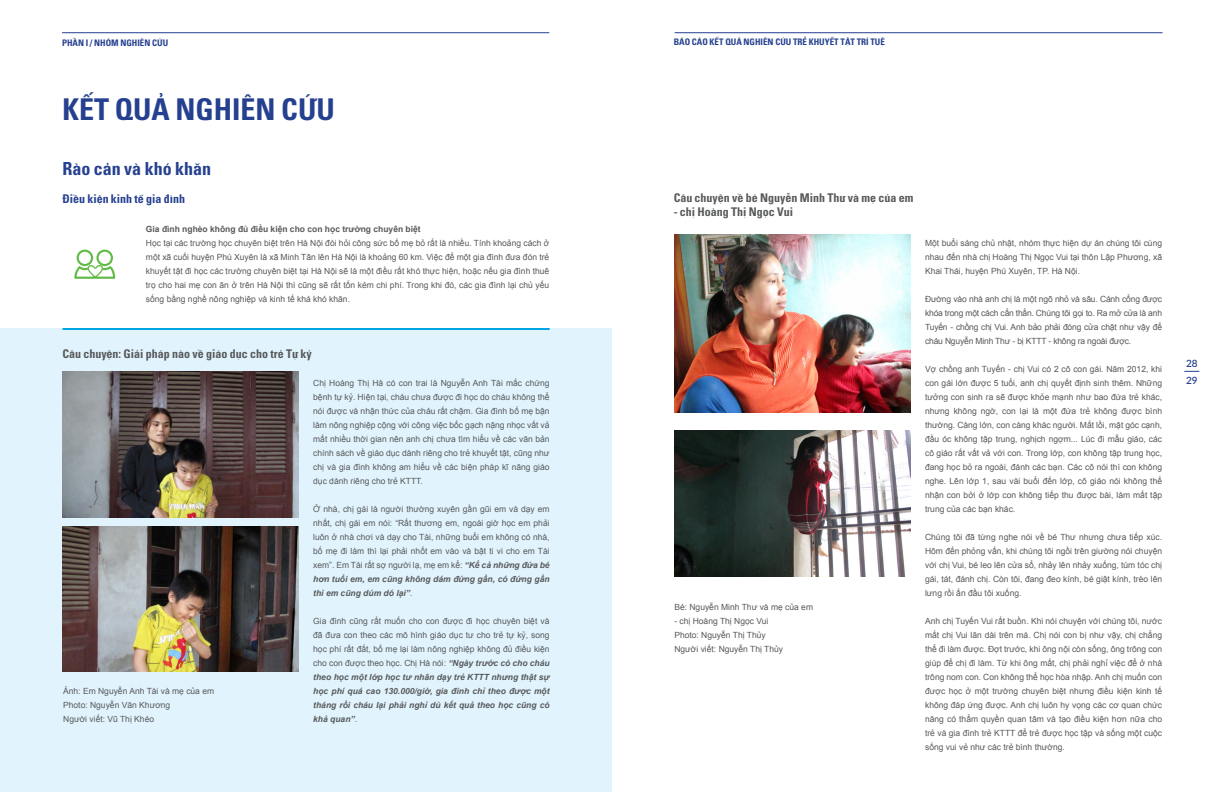
<style>
.page{position:relative;width:1224px;height:792px;background:#fff}
.page>*{position:absolute;margin:0;border:0;box-sizing:border-box;transform-origin:0 0}
.t1{font:700 30px "Iris Univers Condensed";color:#25408f}
.t2{font:700 18px "Iris Univers Condensed";color:#25408f}
.t3{font:700 12px "Iris Univers Condensed";color:#58595b}
.t4{font:700 12px "Iris Univers Condensed";color:#25408f}
.t5{font:600 10px "Lato";color:#25408f}
.t6{font:700 9px "Iris Univers Condensed";color:#25408f}
.t7{font:8.5px/14px "Arial";color:#58595b;text-align:justify}
.t8{font:700 8.5px "Arial";color:#58595b}
.s1{font-weight:700;font-style:italic}
</style>
<div class="page">
<div style="left:0;top:328px;width:612px;height:464px;background:#e1f4fd"></div>
<hr style="left:675px;top:32px;width:488px;height:1px;background:#25408f">
<hr style="left:62px;top:32px;width:487px;height:1px;background:#25408f">
<svg style="left:1184px;top:371px;width:15px;height:1px"></svg>
<img style="left:63px;top:372px;width:236px;height:145px">
<img style="left:674px;top:431px;width:237px;height:145px">
<img style="left:62px;top:526px;width:237px;height:146px">
<img style="left:674px;top:235px;width:237px;height:177px">
<svg style="left:74px;top:250px;width:41px;height:29px"></svg>
<hr style="left:63px;top:328px;width:487px;height:2px;background:#00a4e3">
<p class="t6" style="left:62px;top:37px;width:108px">PHẦN I / NHÓM NGHIÊN CỨU</p>
<p class="t6" style="left:674px;top:36px;width:213px">BÁO CÁO KẾT QUẢ NGHIÊN CỨU TRẺ KHUYẾT TẬT TRÍ TUỆ</p>
<h1 class="t1" style="left:62px;top:90px;width:274px">KẾT QUẢ NGHIÊN CỨU</h1>
<h2 class="t2" style="left:62px;top:157px;width:150px">Rào cản và khó khăn</h2>
<h3 class="t4" style="left:62px;top:191px;width:124px">Điều kiện kinh tế gia đình</h3>
<p class="t8" style="left:146px;top:223px;width:276px">Gia đình nghèo không đủ điều kiện cho con học trường chuyên biệt</p>
<p class="t7" style="left:146px;top:236px;width:405px">Học tại các trường học chuyên biệt trên Hà Nội đòi hỏi công sức bố mẹ bỏ rất là nhiều. Tính khoảng cách ở một xã cuối huyện Phú Xuyên là xã Minh Tân lên Hà Nội là khoảng 60 km. Việc để một gia đình đưa đón trẻ khuyết tật đi học các trường chuyên biệt tại Hà Nội sẽ là một điều rất khó thực hiện, hoặc nếu gia đình thuê trọ cho hai mẹ con ăn ở trên Hà Nội thì cũng sẽ rất tốn kém chi phí. Trong khi đó, các gia đình lại chủ yếu sống bằng nghề nông nghiệp và kinh tế khá khó khăn.</p>
<h3 class="t3" style="left:62px;top:346px;width:251px">Câu chuyện: Giải pháp nào về giáo dục cho trẻ Tự kỷ</h3>
<p class="t7" style="left:63px;top:684px;width:153px;text-align:left">Ảnh: Em Nguyễn Anh Tài và mẹ của em<br>Photo: Nguyễn Văn Khương<br>Người viết: Vũ Thị Khéo</p>
<p class="t7" style="left:313px;top:376px;width:238px">Chị Hoàng Thị Hà có con trai là Nguyễn Anh Tài mắc chứng bệnh tự kỷ. Hiện tại, cháu chưa được đi học do cháu không thể nói được và nhận thức của cháu rất chậm. Gia đình bố mẹ bận làm nông nghiệp cộng với công việc bốc gạch nặng nhọc vất vả mất nhiều thời gian nên anh chị chưa tìm hiểu về các văn bản chính sách về giáo dục dành riêng cho trẻ khuyết tật, cũng như chị và gia đình không am hiểu về các biện pháp kĩ năng giáo dục dành riêng cho trẻ KTTT.</p>
<p class="t7" style="left:313px;top:502px;width:238px">Ở nhà, chị gái là người thường xuyên gần gũi em và dạy em nhất, chị gái em nói: “Rất thương em, ngoài giờ học em phải luôn ở nhà chơi và dạy cho Tài, những buổi em không có nhà, bố mẹ đi làm thì lại phải nhốt em vào và bật ti vi cho em Tài xem”. Em Tài rất sợ người lạ, mẹ em kể: <span class="s1">“Kể cả những đứa bé hơn tuổi em, em cũng không dám đứng gần, có đứng gần thì em cũng dúm dó lại”</span>.</p>
<p class="t7" style="left:313px;top:614px;width:238px">Gia đình cũng rất muốn cho con được đi học chuyên biệt và đã đưa con theo các mô hình giáo dục tư cho trẻ tự kỷ, song học phí rất đắt, bố mẹ lại làm nông nghiệp không đủ điều kiện cho con được theo học. Chị Hà nói: <span class="s1">“Ngày trước có cho cháu theo học một lớp học tư nhân dạy trẻ KTTT nhưng thật sự học phí quá cao 130.000/giờ, gia đình chỉ theo được một tháng rồi cháu lại phải nghỉ dù kết quả theo học cũng có khả quan”</span>.</p>
<h3 class="t3" style="left:674px;top:190px;width:241px">Câu chuyện về bé Nguyễn Minh Thư và mẹ của em</h3>
<h3 class="t3" style="left:674px;top:204px;width:121px">- chị Hoàng Thị Ngọc Vui</h3>
<p class="t7" style="left:674px;top:600px;width:140px">Bé: Nguyễn Minh Thư và mẹ của em</p>
<p class="t7" style="left:674px;top:614px;width:110px;text-align:left">- chị Hoàng Thị Ngọc Vui<br>Photo: Nguyễn Thị Thủy<br>Người viết: Nguyễn Thị Thủy</p>
<p class="t7" style="left:925px;top:236px;width:239px">Một buổi sáng chủ nhật, nhóm thực hiện dự án chúng tôi cùng nhau đến nhà chị Hoàng Thị Ngọc Vui tại thôn Lập Phương, xã Khai Thái, huyện Phú Xuyên, TP. Hà Nội.</p>
<p class="t7" style="left:925px;top:292px;width:239px">Đường vào nhà anh chị là một ngõ nhỏ và sâu. Cánh cổng được khóa trong một cách cẩn thẩn. Chúng tôi gọi to. Ra mở cửa là anh Tuyến - chồng chị Vui. Anh bảo phải đóng cửa chặt như vậy để cháu Nguyễn Minh Thư - bị KTTT - không ra ngoài được.</p>
<p class="t7" style="left:925px;top:362px;width:239px">Vợ chồng anh Tuyến - chị Vui có 2 cô con gái. Năm 2012, khi con gái lớn được 5 tuổi, anh chị quyết định sinh thêm. Những tưởng con sinh ra sẽ được khỏe mạnh như bao đứa trẻ khác, nhưng không ngờ, con lại là một đứa trẻ không được bình thường. Càng lớn, con càng khác người. Mắt lồi, mặt góc cạnh, đầu óc không tập trung, nghịch ngợm... Lúc đi mẫu giáo, các cô giáo rất vất vả với con. Trong lớp, con không tập trung học, đang học bỏ ra ngoài, đánh các bạn. Các cô nói thì con không nghe. Lên lớp 1, sau vài buổi đến lớp, cô giáo nói không thể nhận con bởi ở lớp con không tiếp thu được bài, làm mất tập trung của các bạn khác.</p>
<p class="t7" style="left:925px;top:530px;width:239px">Chúng tôi đã từng nghe nói về bé Thư nhưng chưa tiếp xúc.<br>Hôm đến phỏng vấn, khi chúng tôi ngồi trên giường nói chuyện với chị Vui, bé leo lên cửa sổ, nhảy lên nhảy xuống, túm tóc chị gái, tát, đánh chị. Còn tôi, đang đeo kính, bé giật kính, trèo lên lưng rồi ấn đầu tôi xuống.</p>
<p class="t7" style="left:925px;top:614px;width:239px">Anh chị Tuyến Vui rất buồn. Khi nói chuyện với chúng tôi, nước mắt chị Vui lăn dài trên má. Chị nói con bị như vậy, chị chẳng thể đi làm được. Đợt trước, khi ông nội còn sống, ông trông con giúp để chị đi làm. Từ khi ông mất, chị phải nghỉ việc để ở nhà trông nom con. Con không thể học hòa nhập. Anh chị muốn con được học ở một trường chuyên biệt nhưng điều kiện kinh tế không đáp ứng được. Anh chị luôn hy vọng các cơ quan chức năng có thẩm quyền quan tâm và tạo điều kiện hơn nữa cho trẻ và gia đình trẻ KTTT để trẻ được học tập và sống một cuộc sống vui vẻ như các trẻ bình thường.</p>
<p class="t5" style="left:1186px;top:356px;width:13px">28</p>
<p class="t5" style="left:1186px;top:373px;width:13px">29</p>
</div>
